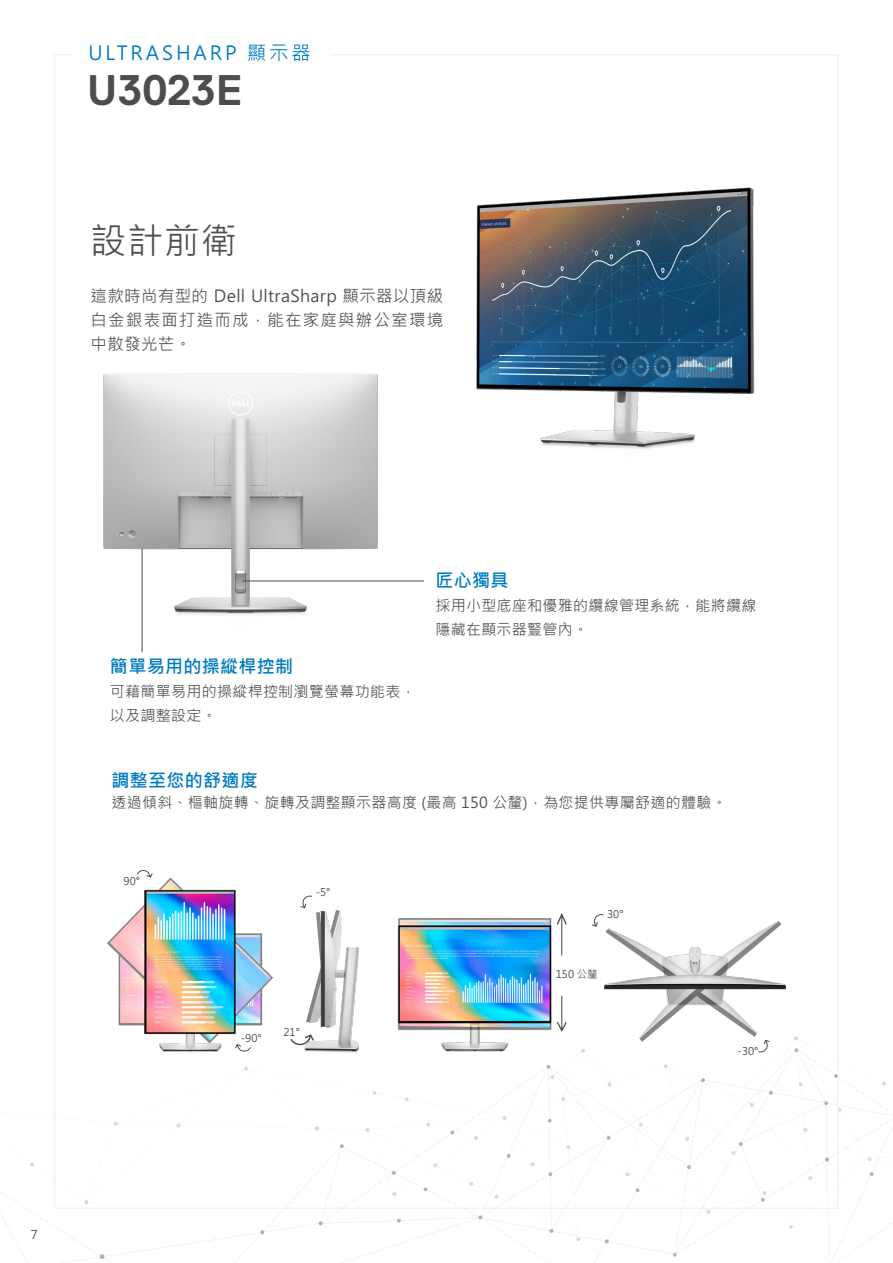
<style>
.page{position:relative;width:893px;height:1263px;background:#fff}
.page>*{position:absolute;margin:0;border:0;box-sizing:border-box;transform-origin:0 0}
.t1{font:700 42.75px "Dell Replica";color:#4d4d4f}
.Page_Title_24___28_8{font:36px "Microsoft Jheng Hei";color:#4d4d4f}
.t2{font:19.2px "Microsoft Jheng Hei";letter-spacing:.15em;color:#007bc3}
.Blue_Header_12_14{font:700 18px "Microsoft Jheng Hei";letter-spacing:.02em;color:#007bc3}
.Under_header_11_16{font:16.5px/24px "Microsoft Jheng Hei";letter-spacing:.02em;color:#4d4d4f;text-align:justify}
.Body_10_16{font:15px/24px "Microsoft Jheng Hei";letter-spacing:.02em;color:#4d4d4f}
.t3{font:12px "Microsoft Jheng Hei";color:#4d4d4f}
.t4{font:10.5px "Microsoft Jheng Hei";color:#4d4d4f}
</style>
<div class="page">
<svg style="left:0;top:1036px;width:893px;height:227px"></svg>
<svg style="left:673px;top:1253px;width:4px;height:4px"></svg>
<svg style="left:769px;top:1091px;width:4px;height:4px"></svg>
<svg style="left:834px;top:1074px;width:3px;height:4px"></svg>
<svg style="left:825px;top:1157px;width:4px;height:5px"></svg>
<svg style="left:824px;top:1101px;width:4px;height:4px"></svg>
<svg style="left:701px;top:1078px;width:4px;height:4px"></svg>
<svg style="left:794px;top:1048px;width:4px;height:4px"></svg>
<svg style="left:605px;top:1239px;width:4px;height:4px"></svg>
<svg style="left:548px;top:1172px;width:4px;height:4px"></svg>
<svg style="left:392px;top:1171px;width:4px;height:4px"></svg>
<svg style="left:260px;top:1230px;width:4px;height:4px"></svg>
<svg style="left:100px;top:1254px;width:4px;height:5px"></svg>
<svg style="left:549px;top:1229px;width:5px;height:4px"></svg>
<svg style="left:607px;top:1136px;width:4px;height:4px"></svg>
<svg style="left:761px;top:1191px;width:5px;height:11px"></svg>
<svg style="left:318px;top:1221px;width:5px;height:4px"></svg>
<svg style="left:340px;top:1144px;width:4px;height:4px"></svg>
<svg style="left:450px;top:1130px;width:4px;height:4px"></svg>
<svg style="left:478px;top:1215px;width:4px;height:4px"></svg>
<svg style="left:397px;top:1218px;width:4px;height:4px"></svg>
<svg style="left:687px;top:1165px;width:4px;height:4px"></svg>
<svg style="left:731px;top:1142px;width:12px;height:13px"></svg>
<svg style="left:870px;top:1172px;width:4px;height:4px"></svg>
<svg style="left:636px;top:1188px;width:4px;height:4px"></svg>
<svg style="left:507px;top:1154px;width:4px;height:4px"></svg>
<svg style="left:548px;top:1119px;width:4px;height:4px"></svg>
<svg style="left:424px;top:1187px;width:4px;height:4px"></svg>
<img style="left:476px;top:187px;width:279px;height:262px">
<img style="left:103px;top:373px;width:294px;height:280px">
<hr style="left:242px;top:581px;width:182px;height:1px;background:#4d4d4f">
<hr style="left:142px;top:548px;width:1px;height:104px;background:#4d4d4f">
<img style="left:104px;top:877px;width:685px;height:196px">
<svg style="left:137px;top:870px;width:16px;height:8px"></svg>
<svg style="left:290px;top:1034px;width:24px;height:12px"></svg>
<svg style="left:235px;top:1044px;width:16px;height:9px"></svg>
<svg style="left:758px;top:1040px;width:12px;height:13px"></svg>
<svg style="left:557px;top:913px;width:10px;height:42px"></svg>
<svg style="left:557px;top:996px;width:10px;height:36px"></svg>
<svg style="left:300px;top:895px;width:12px;height:13px"></svg>
<svg style="left:592px;top:913px;width:11px;height:14px"></svg>
<p class="t2" style="left:88px;top:41px;width:224px">ULTRASHARP 顯示器</p>
<h1 class="t1" style="left:87px;top:67px;width:158px">U3023E</h1>
<p class="Page_Title_24___28_8" style="left:91px;top:218px;width:148px">設計前衛</p>
<p class="Under_header_11_16" style="left:91px;top:284px;width:354px">這款時尚有型的 Dell UltraSharp 顯示器以頂級白金銀表面打造而成，能在家庭與辦公室環境中散發光芒。</p>
<p class="t3" style="left:31px;top:1227px;width:8px">7</p>
<p class="Blue_Header_12_14" style="left:110px;top:655px;width:185px">簡單易用的操縱桿控制</p>
<p class="Body_10_16" style="left:110px;top:679px;width:307px">可藉簡單易用的操縱桿控制瀏覽螢幕功能表，以及調整設定。</p>
<p class="Blue_Header_12_14" style="left:435px;top:569px;width:75px">匠心獨具</p>
<p class="Body_10_16" style="left:435px;top:593px;width:323px">採用小型底座和優雅的纜線管理系統，能將纜線隱藏在顯示器豎管內。</p>
<p class="Blue_Header_12_14" style="left:111px;top:769px;width:148px">調整至您的舒適度</p>
<p class="Body_10_16" style="left:111px;top:791px;width:617px">透過傾斜、樞軸旋轉、旋轉及調整顯示器高度 (最高 150 公釐)，為您提供專屬舒適的體驗。</p>
<p class="t4" style="left:124px;top:875px;width:18px">90°</p>
<p class="t4" style="left:316px;top:885px;width:16px">-5°</p>
<p class="t4" style="left:241px;top:1032px;width:22px">-90°</p>
<p class="t4" style="left:283px;top:1025px;width:18px">21°</p>
<p class="t4" style="left:607px;top:907px;width:18px">30°</p>
<p class="t4" style="left:556px;top:967px;width:43px">150 公釐</p>
<p class="t4" style="left:737px;top:1045px;width:22px">-30°</p>
</div>
